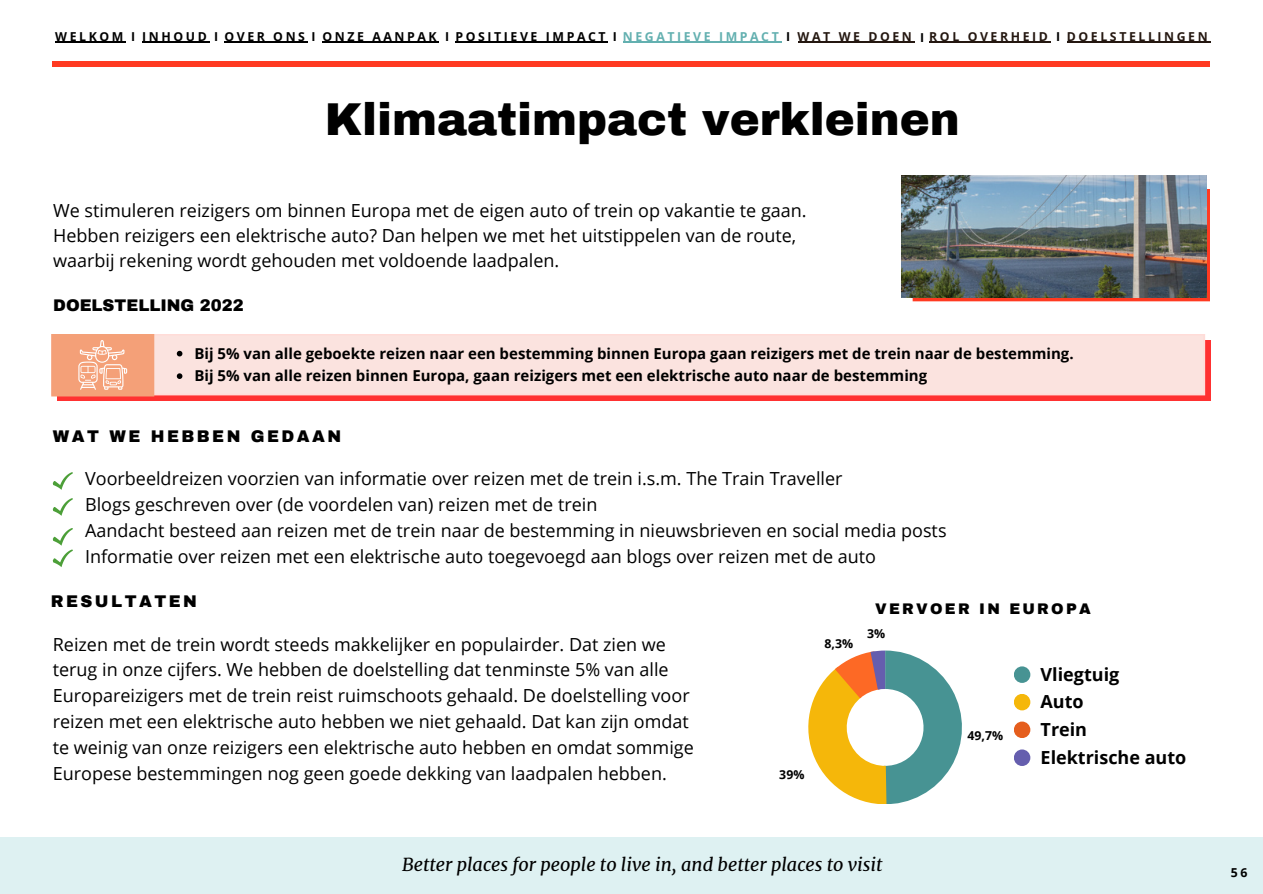
<style>
.page{position:relative;width:1263px;height:894px;background:#fff}
.page>*{position:absolute;margin:0;border:0;box-sizing:border-box;transform-origin:0 0}
.t1{font:900 45px "Archivo";color:#000}
.t2{font:18px/25.8px "Open Sans";color:#000}
.t3{font:italic 18px "Merriweather";color:#000}
.t4{font:700 18px/27.6px "Open Sans";color:#000}
.t5{font:900 16.5px "Archivo";letter-spacing:.15em;color:#000}
.t6{font:900 16.5px "Archivo";color:#000}
.t7{font:700 15px/22.5px "Open Sans";color:#000}
.t8{font:900 15px "Archivo";letter-spacing:.15em;color:#000}
.t9{font:700 12.3px "Open Sans";letter-spacing:.21em;color:#000}
.s1{color:#63b0b0}
.s2{color:#241710}
</style>
<div class="page">
<hr style="left:53px;top:62px;width:1157px;height:4px;background:#ff3a21">
<div style="left:0;top:837px;width:1263px;height:56px;background:#def1f2"></div>
<svg style="left:53px;top:472px;width:20px;height:17px"></svg>
<svg style="left:53px;top:498px;width:20px;height:17px"></svg>
<svg style="left:913px;top:189px;width:297px;height:112px;background:#d3422d"></svg>
<img style="left:901px;top:176px;width:305px;height:121px">
<svg style="left:53px;top:528px;width:20px;height:39px"></svg>
<svg style="left:58px;top:340px;width:1152px;height:60px;background:#fe3e3e"></svg>
<div style="left:154px;top:334px;width:1051px;height:61px;background:#fbe3df"></div>
<svg style="left:177px;top:351px;width:5px;height:5px"></svg>
<svg style="left:177px;top:373px;width:5px;height:6px"></svg>
<svg style="left:51px;top:334px;width:103px;height:62px;background:#f4a984"></svg>
<svg style="left:808px;top:650px;width:154px;height:154px"></svg>
<div style="left:1014px;top:666px;width:16px;height:16px;background:#479393;border-radius:50%"></div>
<div style="left:1014px;top:693px;width:16px;height:17px;background:#f5b70a;border-radius:50%"></div>
<div style="left:1014px;top:721px;width:16px;height:16px;background:#e55e1d;border-radius:50%"></div>
<div style="left:1014px;top:749px;width:16px;height:16px;background:#655eae;border-radius:50%"></div>
<hr style="left:55px;top:42px;width:71px;height:1px;background:#000">
<hr style="left:142px;top:42px;width:67px;height:1px;background:#000">
<hr style="left:224px;top:42px;width:84px;height:1px;background:#000">
<hr style="left:322px;top:42px;width:117px;height:1px;background:#000">
<hr style="left:456px;top:42px;width:152px;height:1px;background:#000">
<hr style="left:623px;top:42px;width:158px;height:1px;background:#63b0b0">
<hr style="left:929px;top:42px;width:122px;height:1px;background:#241710">
<hr style="left:798px;top:42px;width:116px;height:1px;background:#241710">
<hr style="left:1067px;top:42px;width:143px;height:1px;background:#241710">
<p class="t9" style="left:55px;top:28px;width:1154px">WELKOM I INHOUD I OVER ONS I ONZE AANPAK I POSITIEVE IMPACT I <span class="s1">NEGATIEVE IMPACT</span> I <span class="s2">WAT WE DOEN</span> I <span class="s2">ROL OVERHEID</span> I <span class="s2">DOELSTELLINGEN</span></p>
<h1 class="t1" style="left:325px;top:95px;width:636px">Klimaatimpact verkleinen</h1>
<p class="t2" style="left:53px;top:197px;width:755px;line-height:24.8px">We stimuleren reizigers om binnen Europa met de eigen auto of trein op vakantie te gaan.<br>Hebben reizigers een elektrische auto? Dan helpen we met het uitstippelen van de route, waarbij rekening wordt gehouden met voldoende laadpalen.</p>
<p class="t6" style="left:53px;top:296px;width:192px">DOELSTELLING 2022</p>
<p class="t7" style="left:194px;top:341px;width:881px">Bij 5% van alle geboekte reizen naar een bestemming binnen Europa gaan reizigers met de trein naar de bestemming.<br>Bij 5% van alle reizen binnen Europa, gaan reizigers met een elektrische auto naar de bestemming</p>
<p class="t5" style="left:53px;top:427px;width:290px">WAT WE HEBBEN GEDAAN</p>
<p class="t2" style="left:85px;top:465px;width:863px">Voorbeeldreizen voorzien van informatie over reizen met de trein i.s.m. The Train Traveller<br>Blogs geschreven over (de voordelen van) reizen met de trein<br>Aandacht besteed aan reizen met de trein naar de bestemming in nieuwsbrieven en social media posts Informatie over reizen met een elektrische auto toegevoegd aan blogs over reizen met de auto</p>
<p class="t5" style="left:51px;top:592px;width:148px">RESULTATEN</p>
<p class="t2" style="left:53px;top:630px;width:643px">Reizen met de trein wordt steeds makkelijker en populairder. Dat zien we terug in onze cijfers. We hebben de doelstelling dat tenminste 5% van alle Europareizigers met de trein reist ruimschoots gehaald. De doelstelling voor reizen met een elektrische auto hebben we niet gehaald. Dat kan zijn omdat te weinig van onze reizigers een elektrische auto hebben en omdat sommige Europese bestemmingen nog geen goede dekking van laadpalen hebben.</p>
<p class="t9" style="left:779px;top:765px;width:27px">39%</p>
<p class="t9" style="left:824px;top:634px;width:30px">8,3%</p>
<p class="t8" style="left:875px;top:600px;width:217px">VERVOER IN EUROPA</p>
<p class="t9" style="left:867px;top:624px;width:20px">3%</p>
<p class="t9" style="left:967px;top:726px;width:37px">49,7%</p>
<p class="t4" style="left:1040px;top:659px;width:147px">Vliegtuig<br>Auto<br>Trein<br>Elektrische auto</p>
<p class="t3" style="left:402px;top:852px;width:482px">Better places for people to live in, and better places to visit</p>
<p class="t9" style="left:1231px;top:863px;width:18px">56</p>
</div>
